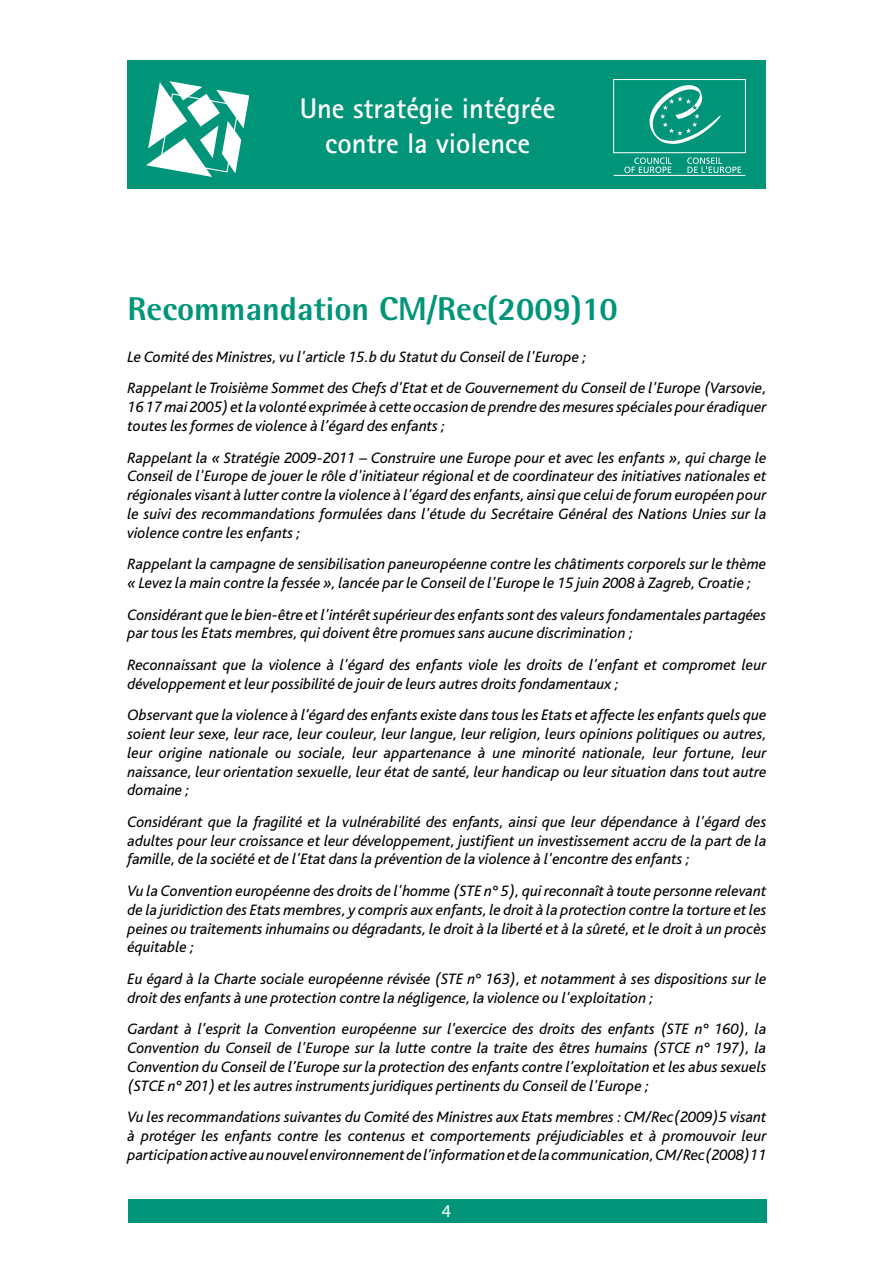
<style>
.page{position:relative;width:893px;height:1263px;background:#fff}
.page>*{position:absolute;margin:0;border:0;box-sizing:border-box;transform-origin:0 0}
.t1{font:800 33px "Rotis Semi Sans Std";color:#009579}
.t2{font:700 28.5px/34.5px "Rotis Sans Serif";color:#fff;text-align:center}
.t3{font:18px "Myriad Pro";color:#fff}
.t4{font:italic 15.75px/18.8px "Bliss";color:#000}
</style>
<div class="page">
<div style="left:127px;top:60px;width:639px;height:129px;background:#009579"></div>
<svg style="left:146px;top:81px;width:103px;height:96px"></svg>
<hr style="left:614px;top:175px;width:131px;height:1px;background:#fff">
<svg style="left:687px;top:158px;width:54px;height:15px"></svg>
<svg style="left:624px;top:158px;width:48px;height:15px"></svg>
<div style="left:613px;top:79px;width:133px;height:74px;border:1px solid #fff"></div>
<svg style="left:649px;top:85px;width:72px;height:59px"></svg>
<div style="left:128px;top:1199px;width:638px;height:23px;background:#009579"></div>
<h2 class="t2" style="left:300px;top:91px;width:257px">Une stratégie intégrée contre la violence</h2>
<h1 class="t1" style="left:128px;top:287px;width:492px">Recommandation CM/Rec(2009)10</h1>
<p class="t4" style="left:128px;top:341px;width:641px;line-height:31.7px">Le Comité des Ministres, vu l'article 15.b du Statut du Conseil de l'Europe ;<br>Rappelant le Troisième Sommet des Chefs d'Etat et de Gouvernement du Conseil de l'Europe (Varsovie,</p>
<p class="t4" style="left:128px;top:398px;width:640px">16 17 mai 2005) et la volonté exprimée à cette occasion de prendre des mesures spéciales pour éradiquer toutes les formes de violence à l’égard des enfants ;</p>
<p class="t4" style="left:128px;top:448px;width:640px;text-align:justify">Rappelant la « Stratégie 2009-2011 – Construire une Europe pour et avec les enfants », qui charge le Conseil de l'Europe de jouer le rôle d'initiateur régional et de coordinateur des initiatives nationales et régionales visant à lutter contre la violence à l'égard des enfants, ainsi que celui de forum européen pour le suivi des recommandations formulées dans l'étude du Secrétaire Général des Nations Unies sur la violence contre les enfants ;</p>
<p class="t4" style="left:128px;top:555px;width:640px">Rappelant la campagne de sensibilisation paneuropéenne contre les châtiments corporels sur le thème « Levez la main contre la fessée », lancée par le Conseil de l'Europe le 15 juin 2008 à Zagreb, Croatie ;</p>
<p class="t4" style="left:128px;top:605px;width:640px">Considérant que le bien-être et l'intérêt supérieur des enfants sont des valeurs fondamentales partagées par tous les Etats membres, qui doivent être promues sans aucune discrimination ;</p>
<p class="t4" style="left:128px;top:656px;width:640px">Reconnaissant que la violence à l'égard des enfants viole les droits de l'enfant et compromet leur développement et leur possibilité de jouir de leurs autres droits fondamentaux ;</p>
<p class="t4" style="left:128px;top:706px;width:641px;text-align:justify">Observant que la violence à l’égard des enfants existe dans tous les Etats et affecte les enfants quels que soient leur sexe, leur race, leur couleur, leur langue, leur religion, leurs opinions politiques ou autres, leur origine nationale ou sociale, leur appartenance à une minorité nationale, leur fortune, leur naissance, leur orientation sexuelle, leur état de santé, leur handicap ou leur situation dans tout autre domaine ;</p>
<p class="t4" style="left:128px;top:813px;width:640px;text-align:justify">Considérant que la fragilité et la vulnérabilité des enfants, ainsi que leur dépendance à l'égard des adultes pour leur croissance et leur développement, justifient un investissement accru de la part de la famille, de la société et de l'Etat dans la prévention de la violence à l'encontre des enfants ;</p>
<p class="t4" style="left:128px;top:882px;width:640px;text-align:justify">Vu la Convention européenne des droits de l'homme (STE n° 5), qui reconnaît à toute personne relevant de la juridiction des Etats membres, y compris aux enfants, le droit à la protection contre la torture et les peines ou traitements inhumains ou dégradants, le droit à la liberté et à la sûreté, et le droit à un procès équitable ;</p>
<p class="t4" style="left:128px;top:970px;width:640px">Eu égard à la Charte sociale européenne révisée (STE n° 163), et notamment à ses dispositions sur le droit des enfants à une protection contre la négligence, la violence ou l'exploitation ;</p>
<p class="t4" style="left:128px;top:1020px;width:640px;text-align:justify">Gardant à l’esprit la Convention européenne sur l’exercice des droits des enfants (STE n° 160), la Convention du Conseil de l'Europe sur la lutte contre la traite des êtres humains (STCE n° 197), la Convention du Conseil de l’Europe sur la protection des enfants contre l’exploitation et les abus sexuels (STCE n° 201) et les autres instruments juridiques pertinents du Conseil de l'Europe ;</p>
<p class="t4" style="left:128px;top:1108px;width:640px;text-align:justify">Vu les recommandations suivantes du Comité des Ministres aux Etats membres : CM/Rec(2009)5 visant à protéger les enfants contre les contenus et comportements préjudiciables et à promouvoir leur participation active au nouvel environnement de l’information et de la communication, CM/Rec(2008)11</p>
<p class="t3" style="left:442px;top:1200px;width:11px">4</p>
</div>
